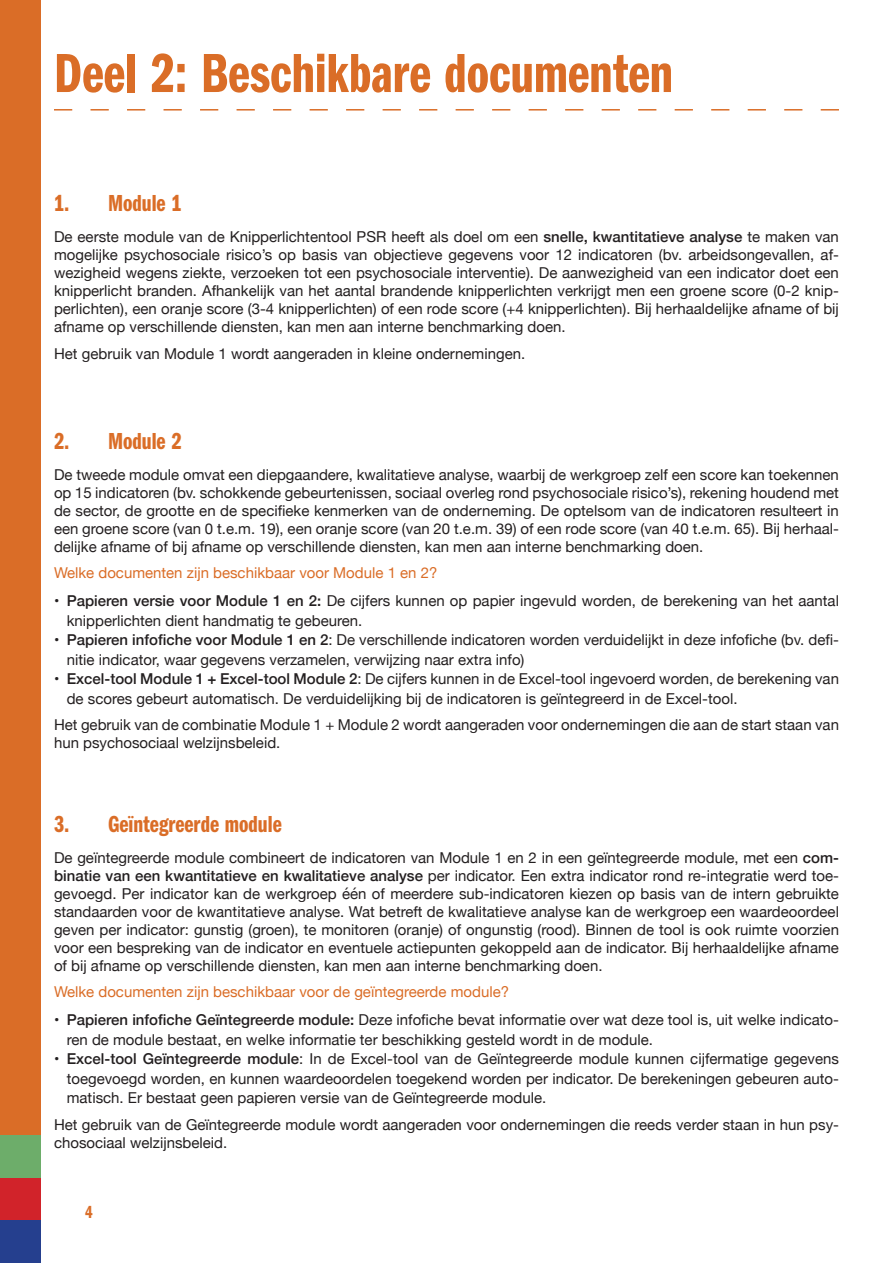
<style>
.page{position:relative;width:893px;height:1263px;background:#fff}
.page>*{position:absolute;margin:0;border:0;box-sizing:border-box;transform-origin:0 0}
.Titel_1{font:57px "Franklin Gothic URW Com Dem";color:#da6d27}
.Titel_2{font:24px "Franklin Gothic URW Com Dem";color:#da6d27}
.t1{font:18px "Franklin Gothic URW Com Dem";color:#da6d27}
.Texte{font:15px/18px "Helvetica Neue";color:#231f20;text-align:justify}
.Bullet{font:15px/19.5px "Helvetica Neue";color:#231f20}
.Texte-2{font:15px "Helvetica Neue";color:#da6d27}
.s1{font-weight:500}
</style>
<div class="page">
<div style="left:0;top:0;width:40px;height:1263px;background:#da6d27"></div>
<div style="left:0;top:1135px;width:40px;height:43px;background:#6dad6a"></div>
<div style="left:0;top:1178px;width:40px;height:42px;background:#d1232a"></div>
<div style="left:0;top:1220px;width:40px;height:43px;background:#253f8e"></div>
<svg style="left:54px;top:109px;width:785px;height:2px"></svg>
<p class="Titel_1" style="left:54px;top:33px;width:620px">Deel 2: Beschikbare documenten</p>
<p class="Titel_2" style="left:54px;top:187px;width:129px">1. Module 1</p>
<p class="Texte" style="left:54px;top:229px;width:786px">De eerste module van de Knipperlichtentool PSR heeft als doel om een <span class="s1">snelle, kwantitatieve analyse</span> te maken van mogelijke psychosociale risico’s op basis van objectieve gegevens voor 12 indicatoren (bv. arbeidsongevallen, af&shy;wezigheid wegens ziekte, verzoeken tot een psychosociale interventie). De aanwezigheid van een indicator doet een knipperlicht branden. Afhankelijk van het aantal brandende knipperlichten verkrijgt men een groene score (0-2 knip&shy;perlichten), een oranje score (3-4 knipperlichten) of een rode score (+4 knipperlichten). Bij herhaaldelijke afname of bij afname op verschillende diensten, kan men aan interne benchmarking doen.</p>
<p class="Texte" style="left:54px;top:345px;width:473px">Het gebruik van Module 1 wordt aangeraden in kleine ondernemingen.</p>
<p class="Titel_2" style="left:54px;top:424px;width:129px">2. Module 2</p>
<p class="Texte" style="left:54px;top:466px;width:786px">De tweede module omvat een diepgaandere, kwalitatieve analyse, waarbij de werkgroep zelf een score kan toekennen op 15 indicatoren (bv. schokkende gebeurtenissen, sociaal overleg rond psychosociale risico’s), rekening houdend met de sector, de grootte en de specifieke kenmerken van de onderneming. De optelsom van de indicatoren resulteert in een groene score (van 0 t.e.m. 19), een oranje score (van 20 t.e.m. 39) of een rode score (van 40 t.e.m. 65). Bij herhaal&shy;delijke afname of bij afname op verschillende diensten, kan men aan interne benchmarking doen.</p>
<p class="Texte-2" style="left:54px;top:562px;width:385px">Welke documenten zijn beschikbaar voor Module 1 en 2?</p>
<p class="Bullet" style="left:67px;top:592px;width:774px;text-indent:-13px">• <span class="s1">Papieren versie voor Module 1 en 2:</span> De cijfers kunnen op papier ingevuld worden, de berekening van het aantal knipperlichten dient handmatig te gebeuren.</p>
<p class="Bullet" style="left:67px;top:631px;width:774px;text-indent:-13px">• <span class="s1">Papieren infofiche voor Module 1 en 2</span>: De verschillende indicatoren worden verduidelijkt in deze infofiche (bv. defi&shy;nitie indicator, waar gegevens verzamelen, verwijzing naar extra info)</p>
<p class="Bullet" style="left:67px;top:670px;width:774px;text-indent:-13px">• <span class="s1">Excel-tool Module 1 + Excel-tool Module 2</span>: De cijfers kunnen in de Excel-tool ingevoerd worden, de berekening van de scores gebeurt automatisch. De verduidelijking bij de indicatoren is geïntegreerd in de Excel-tool.</p>
<p class="Texte" style="left:54px;top:717px;width:786px">Het gebruik van de combinatie Module 1 + Module 2 wordt aangeraden voor ondernemingen die aan de start staan van hun psychosociaal welzijnsbeleid.</p>
<p class="Titel_2" style="left:54px;top:807px;width:229px">3. Geïntegreerde module</p>
<p class="Texte" style="left:54px;top:849px;width:786px">De geïntegreerde module combineert de indicatoren van Module 1 en 2 in een geïntegreerde module, met een <span class="s1">com&shy;binatie van een kwantitatieve en kwalitatieve analyse</span> per indicator. Een extra indicator rond re-integratie werd toe&shy;gevoegd. Per indicator kan de werkgroep één of meerdere sub-indicatoren kiezen op basis van de intern gebruikte standaarden voor de kwantitatieve analyse. Wat betreft de kwalitatieve analyse kan de werkgroep een waardeoordeel geven per indicator: gunstig (groen), te monitoren (oranje) of ongunstig (rood). Binnen de tool is ook ruimte voorzien voor een bespreking van de indicator en eventuele actiepunten gekoppeld aan de indicator. Bij herhaaldelijke afname of bij afname op verschillende diensten, kan men aan interne benchmarking doen.</p>
<p class="Texte-2" style="left:54px;top:981px;width:457px">Welke documenten zijn beschikbaar voor de geïntegreerde module?</p>
<p class="Bullet" style="left:67px;top:1011px;width:774px;text-indent:-13px">• <span class="s1">Papieren infofiche Geïntegreerde module:</span> Deze infofiche bevat informatie over wat deze tool is, uit welke indicato&shy;ren de module bestaat, en welke informatie ter beschikking gesteld wordt in de module.</p>
<p class="Bullet" style="left:67px;top:1050px;width:774px;text-align:justify;text-indent:-13px">• <span class="s1">Excel-tool Geïntegreerde module</span>: In de Excel-tool van de Geïntegreerde module kunnen cijfermatige gegevens toegevoegd worden, en kunnen waardeoordelen toegekend worden per indicator. De berekeningen gebeuren auto&shy;matisch. Er bestaat geen papieren versie van de Geïntegreerde module.</p>
<p class="Texte" style="left:54px;top:1116px;width:786px">Het gebruik van de Geïntegreerde module wordt aangeraden voor ondernemingen die reeds verder staan in hun psy&shy;chosociaal welzijnsbeleid.</p>
<p class="t1" style="left:85px;top:1199px;width:9px">4</p>
</div>
